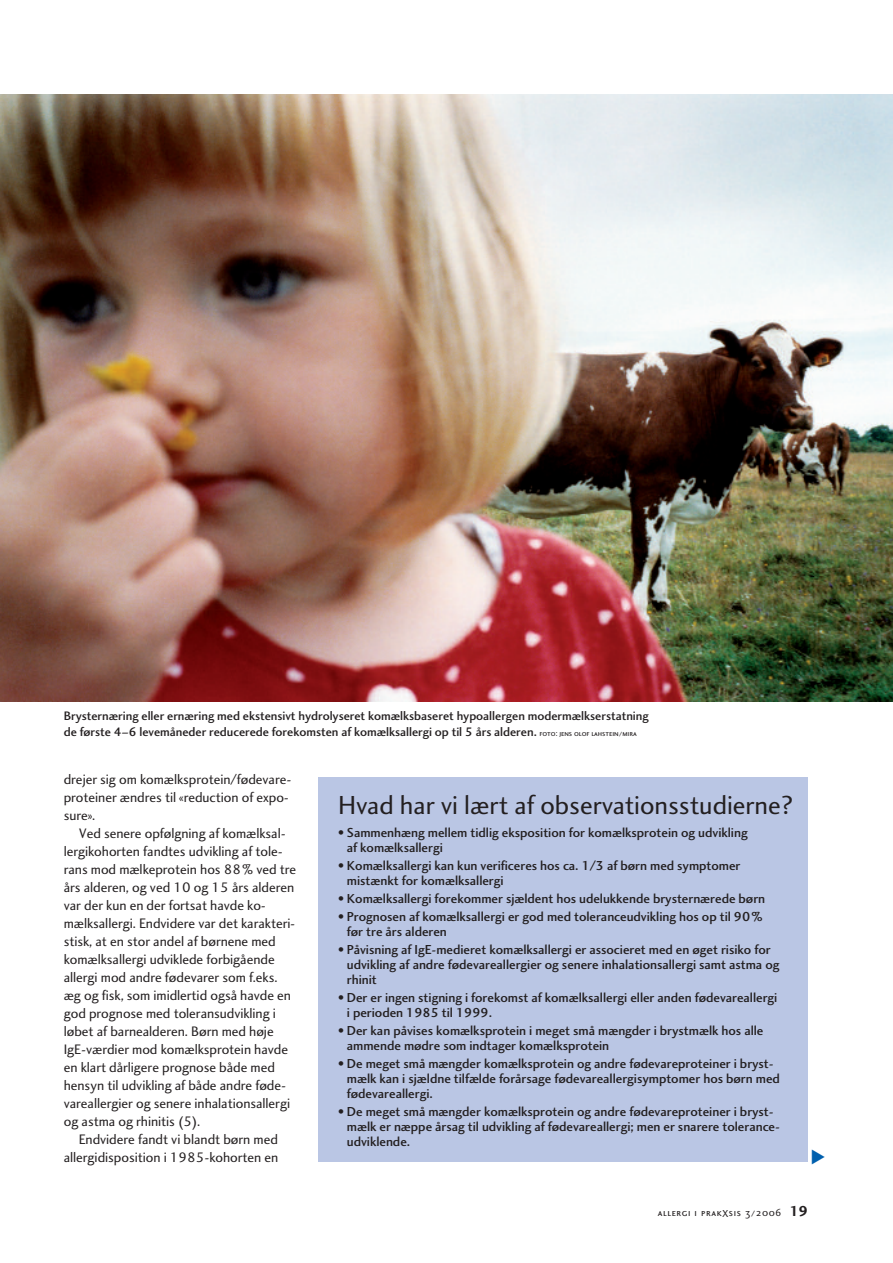
<style>
.page{position:relative;width:893px;height:1263px;background:#fff}
.page>*{position:absolute;margin:0;border:0;box-sizing:border-box;transform-origin:0 0}
.t1{font:27px "Charlotte Sans Book Plain";color:#231f20}
.t2{font:14.25px/18px "Charlotte Sans Book Plain";letter-spacing:-.005em;color:#231f20}
.t3{font:13.5px/15px "Charlotte Sans Medium Plain";letter-spacing:-.005em;color:#231f20}
.t4{font:12.75px/15.8px "Charlotte Sans Medium Plain";letter-spacing:-.005em;color:#231f20}
.t5{font:10.5px "Charlotte Sans Small Caps Plain";letter-spacing:.06em;color:#231f20}
.s1{font-family:"Charlotte Sans Small Caps Plain";font-size:8.25px}
.s2{font-family:"Charlotte Sans Bold Plain";font-size:15px}
</style>
<div class="page">
<img style="left:0;top:94px;width:893px;height:607px">
<div style="left:319px;top:778px;width:489px;height:384px;background:#bac6e4"></div>
<p class="t4" style="left:64px;top:709px;width:587px">Brysternæring eller ernæring med ekstensivt hydrolyseret komælksbaseret hypoallergen modermælkserstatning de første 4–6 levemåneder reducerede forekomsten af komælksallergi op til 5 års alderen. <span class="s1">foto: jens olof lahstein/mira</span></p>
<p class="t2" style="left:64px;top:772px;width:229px">drejer sig om komælksprotein/fødevare&shy;proteiner ændres til «reduction of expo&shy;sure».</p>
<p class="t2" style="left:64px;top:826px;width:234px;text-indent:15px">Ved senere opfølgning af komælksal&shy;lergikohorten fandtes udvikling af tole&shy;rans mod mælkeprotein hos 88% ved tre års alderen, og ved 10 og 15 års alderen var der kun en der fortsat havde ko&shy;mælksallergi. Endvidere var det karakteri&shy;stisk, at en stor andel af børnene med komælksallergi udviklede forbigående allergi mod andre fødevarer som f.eks. æg og fisk, som imidlertid også havde en god prognose med toleransudvikling i løbet af barnealderen. Børn med høje IgE-værdier mod komælksprotein havde en klart dårligere prognose både med hensyn til udvikling af både andre føde&shy;vareallergier og senere inhalationsallergi og astma og rhinitis (5).</p>
<p class="t2" style="left:64px;top:1132px;width:216px;text-align:right">Endvidere fandt vi blandt børn med allergidisposition i 1985-kohorten en</p>
<h1 class="t1" style="left:338px;top:795px;width:457px">Hvad har vi lært af observationsstudierne?</h1>
<p class="t3" style="left:347px;top:826px;width:402px;text-indent:-9px">• Sammenhæng mellem tidlig eksposition for komælksprotein og udvikling af komælksallergi</p>
<p class="t3" style="left:347px;top:859px;width:395px;text-indent:-9px">• Komælksallergi kan kun verificeres hos ca. 1/3 af børn med symptomer mistænkt for komælksallergi</p>
<p class="t3" style="left:338px;top:892px;width:429px">• Komælksallergi forekommer sjældent hos udelukkende brysternærede børn</p>
<p class="t3" style="left:347px;top:910px;width:417px;text-indent:-9px">• Prognosen af komælksallergi er god med toleranceudvikling hos op til 90% før tre års alderen</p>
<p class="t3" style="left:347px;top:943px;width:434px;text-indent:-9px">• Påvisning af IgE-medieret komælksallergi er associeret med en øget risiko for udvikling af andre fødevareallergier og senere inhalationsallergi samt astma og rhinit</p>
<p class="t3" style="left:347px;top:991px;width:432px;text-indent:-9px">• Der er ingen stigning i forekomst af komælksallergi eller anden fødevareallergi i perioden 1985 til 1999.</p>
<p class="t3" style="left:347px;top:1024px;width:418px;text-indent:-9px">• Der kan påvises komælksprotein i meget små mængder i brystmælk hos alle ammende mødre som indtager komælksprotein</p>
<p class="t3" style="left:347px;top:1057px;width:435px;text-indent:-9px">• De meget små mængder komælksprotein og andre fødevareproteiner i bryst&shy;mælk kan i sjældne tilfælde forårsage fødevareallergisymptomer hos børn med fødevareallergi.</p>
<p class="t3" style="left:347px;top:1105px;width:435px;text-indent:-9px">• De meget små mængder komælksprotein og andre fødevareproteiner i bryst&shy;mælk er næppe årsag til udvikling af fødevareallergi; men er snarere tolerance&shy;udviklende.</p>
<p class="t5" style="left:658px;top:1209px;width:151px">allergi i prakXsis 3/2006 <span class="s2">19</span></p>
</div>
